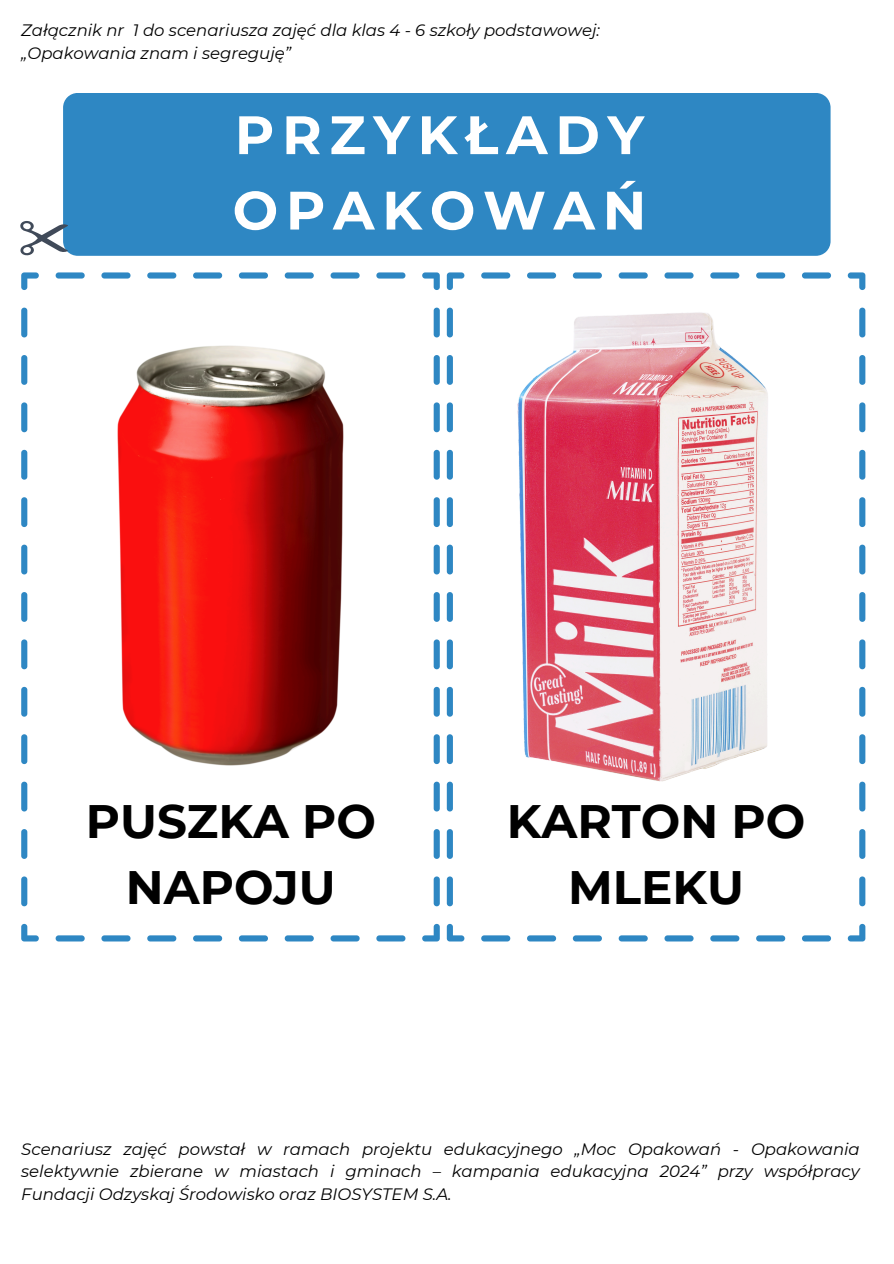
<style>
.page{position:relative;width:894px;height:1264px;background:#fff}
.page>*{position:absolute;margin:0;border:0;box-sizing:border-box;transform-origin:0 0}
.t1{font:700 54px/75.3px "Montserrat";letter-spacing:.14em;color:#fff}
.t2{font:700 46.8px/65.6px "Montserrat";color:#000;text-align:center}
.t3{font:italic 16.5px/22.5px "Montserrat";color:#000;text-align:justify}
</style>
<div class="page">
<div style="left:63px;top:93px;width:767px;height:163px;background:#2e87c3"></div>
<svg style="left:20px;top:221px;width:48px;height:35px"></svg>
<svg style="left:21px;top:923px;width:18px;height:18px"></svg>
<svg style="left:21px;top:307px;width:6px;height:599px"></svg>
<svg style="left:21px;top:272px;width:18px;height:18px"></svg>
<svg style="left:56px;top:272px;width:349px;height:6px"></svg>
<svg style="left:422px;top:272px;width:17px;height:18px"></svg>
<svg style="left:433px;top:307px;width:6px;height:599px"></svg>
<svg style="left:422px;top:923px;width:17px;height:18px"></svg>
<svg style="left:56px;top:935px;width:349px;height:6px"></svg>
<svg style="left:446px;top:923px;width:18px;height:18px"></svg>
<svg style="left:446px;top:307px;width:7px;height:599px"></svg>
<svg style="left:446px;top:272px;width:18px;height:18px"></svg>
<svg style="left:481px;top:272px;width:349px;height:6px"></svg>
<svg style="left:847px;top:272px;width:18px;height:18px"></svg>
<svg style="left:859px;top:307px;width:6px;height:599px"></svg>
<svg style="left:847px;top:923px;width:18px;height:18px"></svg>
<svg style="left:481px;top:935px;width:349px;height:6px"></svg>
<img style="left:118px;top:345px;width:226px;height:420px">
<img style="left:517px;top:312px;width:251px;height:470px">
<p class="t3" style="left:21px;top:19px;width:580px">Załącznik nr 1 do scenariusza zajęć dla klas 4 - 6 szkoły podstawowej:</p>
<p class="t3" style="left:21px;top:41px;width:271px">„Opakowania znam i segreguję”</p>
<p class="t1" style="left:232px;top:97px;width:415px">PRZYKŁADY<br>OPAKOWAŃ</p>
<p class="t2" style="left:86px;top:788px;width:291px">PUSZKA PO<br>NAPOJU</p>
<p class="t2" style="left:506px;top:788px;width:300px">KARTON PO<br>MLEKU</p>
<h1 class="t3" style="left:21px;top:1137px;width:839px">Scenariusz zajęć powstał w ramach projektu edukacyjnego „Moc Opakowań - Opakowania selektywnie zbierane w miastach i gminach – kampania edukacyjna 2024” przy współpracy Fundacji Odzyskaj Środowisko oraz BIOSYSTEM S.A.</h1>
</div>
